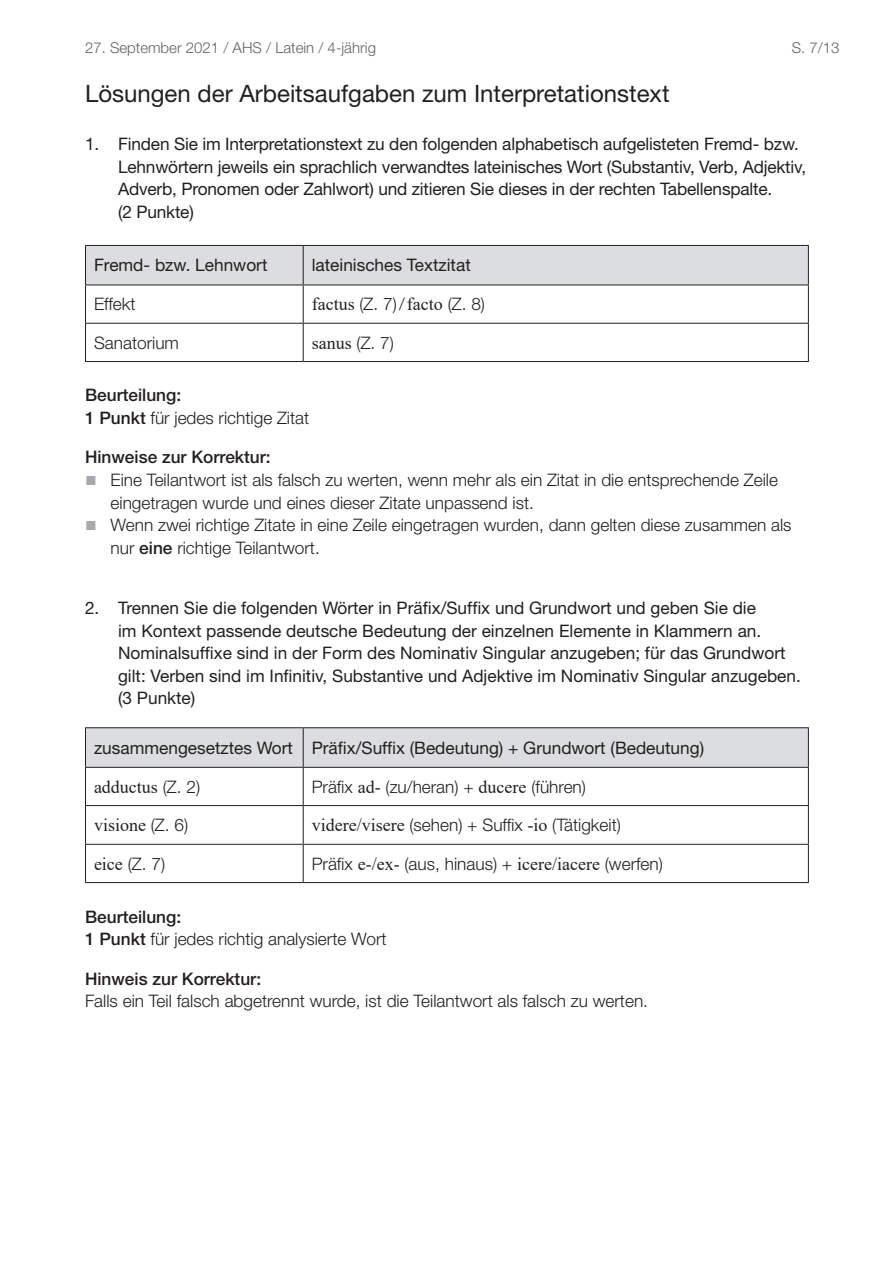
<style>
.page{position:relative;width:893px;height:1263px;background:#fff}
.page>*{position:absolute;margin:0;border:0;box-sizing:border-box;transform-origin:0 0}
.t1{font:24px "Helvetica Neue LT Std";color:#231f20}
.t2{font:18px "Times New Roman";color:#231f20}
.t3{font:17.25px/22.5px "Helvetica Neue LT Pro";color:#231f20}
.t4{font:300 17.25px/22.5px "Helvetica Neue LT Std";color:#231f20}
.t5{font:300 17.25px "Helvetica Neue LT Pro";color:#231f20}
.t6{font:17.25px "Helvetica Neue LT Std";color:#231f20}
.t7{font:500 17.25px "Helvetica Neue LT Std";color:#231f20}
.t8{font:300 15px "Helvetica Neue LT Std";color:#636366}
.s1{font-family:"Helvetica Neue LT Pro";font-weight:300;font-size:17.25px}
.s2{font-weight:500}
.s3{font-family:"Helvetica Neue LT Pro";font-weight:500}
.s4{font-family:"Arial";font-weight:400;font-size:19.5px;color:#a8a9ad}
.s5{font-family:"Helvetica Neue LT Std";font-weight:300;font-size:17.25px}
.s6{font-family:"Times New Roman";font-weight:400;font-size:18px}
</style>
<div class="page">
<div style="left:86px;top:246px;width:722px;height:38px;background:#dcdddf"></div>
<hr style="left:85px;top:245px;width:218px;height:1px;background:#231f20">
<hr style="left:85px;top:246px;width:1px;height:38px;background:#231f20">
<hr style="left:303px;top:245px;width:506px;height:1px;background:#231f20">
<hr style="left:303px;top:246px;width:1px;height:38px;background:#231f20">
<hr style="left:808px;top:246px;width:1px;height:38px;background:#231f20">
<hr style="left:85px;top:284px;width:218px;height:1px;background:#231f20">
<hr style="left:85px;top:285px;width:1px;height:38px;background:#231f20">
<hr style="left:303px;top:284px;width:506px;height:1px;background:#231f20">
<hr style="left:303px;top:285px;width:1px;height:38px;background:#231f20">
<hr style="left:808px;top:285px;width:1px;height:38px;background:#231f20">
<hr style="left:85px;top:323px;width:218px;height:1px;background:#231f20">
<hr style="left:85px;top:324px;width:1px;height:37px;background:#231f20">
<hr style="left:303px;top:323px;width:506px;height:1px;background:#231f20">
<hr style="left:303px;top:324px;width:1px;height:37px;background:#231f20">
<hr style="left:808px;top:324px;width:1px;height:37px;background:#231f20">
<hr style="left:85px;top:361px;width:218px;height:1px;background:#231f20">
<hr style="left:303px;top:361px;width:506px;height:1px;background:#231f20">
<div style="left:86px;top:728px;width:722px;height:39px;background:#dcdddf"></div>
<hr style="left:85px;top:727px;width:218px;height:1px;background:#231f20">
<hr style="left:85px;top:728px;width:1px;height:39px;background:#231f20">
<hr style="left:303px;top:727px;width:506px;height:1px;background:#231f20">
<hr style="left:303px;top:728px;width:1px;height:39px;background:#231f20">
<hr style="left:808px;top:728px;width:1px;height:39px;background:#231f20">
<hr style="left:85px;top:767px;width:218px;height:1px;background:#231f20">
<hr style="left:85px;top:768px;width:1px;height:37px;background:#231f20">
<hr style="left:303px;top:767px;width:506px;height:1px;background:#231f20">
<hr style="left:303px;top:768px;width:1px;height:37px;background:#231f20">
<hr style="left:808px;top:768px;width:1px;height:37px;background:#231f20">
<hr style="left:85px;top:805px;width:218px;height:1px;background:#231f20">
<hr style="left:85px;top:806px;width:1px;height:38px;background:#231f20">
<hr style="left:303px;top:805px;width:506px;height:1px;background:#231f20">
<hr style="left:303px;top:806px;width:1px;height:38px;background:#231f20">
<hr style="left:808px;top:806px;width:1px;height:38px;background:#231f20">
<hr style="left:85px;top:844px;width:218px;height:1px;background:#231f20">
<hr style="left:85px;top:845px;width:1px;height:37px;background:#231f20">
<hr style="left:303px;top:844px;width:506px;height:1px;background:#231f20">
<hr style="left:303px;top:845px;width:1px;height:37px;background:#231f20">
<hr style="left:808px;top:845px;width:1px;height:37px;background:#231f20">
<hr style="left:85px;top:882px;width:218px;height:1px;background:#231f20">
<hr style="left:303px;top:882px;width:506px;height:1px;background:#231f20">
<p class="t8" style="left:85px;top:39px;width:292px">27. September 2021 / AHS / Latein / 4-jährig</p>
<p class="t8" style="left:792px;top:39px;width:49px">S. 7/13</p>
<h1 class="t1" style="left:85px;top:79px;width:586px">Lösungen der Arbeitsaufgaben zum Interpretationstext</h1>
<p class="t3" style="left:118px;top:132px;width:690px;text-indent:-33px">1. Finden Sie im Interpretationstext zu den folgenden alphabetisch aufgelisteten Fremd- bzw.<br>Lehnwörtern jeweils ein sprachlich verwandtes lateinisches Wort (Substantiv, Verb, Adjektiv, Adverb, Pronomen oder Zahlwort) und zitieren Sie dieses in der rechten Tabellenspalte.<br>(2 Punkte)</p>
<p class="t6" style="left:94px;top:255px;width:175px">Fremd- bzw. Lehnwort</p>
<p class="t6" style="left:312px;top:255px;width:161px">lateinisches Textzitat</p>
<p class="t4" style="left:94px;top:292px;width:43px">Effekt</p>
<p class="t2" style="left:312px;top:292px;width:175px">factus <span class="s1">(Z. 7)/</span>facto <span class="s1">(Z. 8)</span></p>
<p class="t4" style="left:94px;top:331px;width:86px">Sanatorium</p>
<p class="t2" style="left:312px;top:330px;width:84px">sanus <span class="s1">(Z. 7)</span></p>
<p class="t4" style="left:85px;top:384px;width:226px"><span class="s2">Beurteilung:<br></span><span class="s3">1 Punkt</span> für jedes richtige Zitat</p>
<p class="t7" style="left:85px;top:447px;width:187px">Hinweise zur Korrektur:</p>
<p class="t4" style="left:111px;top:468px;width:669px;text-indent:-26px"><span class="s4">■</span> Eine Teilantwort ist als falsch zu werten, wenn mehr als ein Zitat in die entsprechende Zeile eingetragen wurde und eines dieser Zitate unpassend ist.</p>
<p class="t4" style="left:111px;top:513px;width:682px;text-indent:-26px"><span class="s4">■</span> Wenn zwei richtige Zitate in eine Zeile eingetragen wurden, dann gelten diese zusammen als nur <span class="s3">eine</span> richtige Teilantwort.</p>
<p class="t3" style="left:118px;top:596px;width:684px;text-indent:-33px">2. Trennen Sie die folgenden Wörter in Präfix/Suffix und Grundwort und geben Sie die<br>im Kontext passende deutsche Bedeutung der einzelnen Elemente in Klammern an.<br>Nominalsuffixe sind in der Form des Nominativ Singular anzugeben; für das Grundwort gilt: Verben sind im Infinitiv, Substantive und Adjektive im Nominativ Singular anzugeben. (3 Punkte)</p>
<p class="t6" style="left:94px;top:737px;width:612px">zusammengesetztes Wort Präfix/Suffix (Bedeutung) + Grundwort (Bedeutung)</p>
<p class="t2" style="left:94px;top:774px;width:108px">adductus <span class="s5">(Z. 2)</span></p>
<p class="t5" style="left:312px;top:776px;width:276px">Präfix <span class="s6">ad-</span> (zu/heran) + <span class="s6">ducere</span> (führen)</p>
<p class="t2" style="left:94px;top:812px;width:96px">visione <span class="s5">(Z. 6)</span></p>
<p class="t5" style="left:312px;top:814px;width:311px"><span class="s6">videre/visere</span> (sehen) + Suffix <span class="s6">-io</span> (Tätigkeit)</p>
<p class="t4" style="left:94px;top:852px;width:73px"><span class="s6">eice</span> (Z. 7)</p>
<p class="t5" style="left:312px;top:853px;width:353px">Präfix <span class="s6">e-/ex-</span> (aus, hinaus) + <span class="s6">icere/iacere</span> (werfen)</p>
<p class="t4" style="left:85px;top:905px;width:303px"><span class="s2">Beurteilung:<br></span><span class="s3">1 Punkt</span> für jedes richtig analysierte Wort</p>
<p class="t7" style="left:85px;top:968px;width:178px">Hinweis zur Korrektur:</p>
<p class="t4" style="left:85px;top:989px;width:565px">Falls ein Teil falsch abgetrennt wurde, ist die Teilantwort als falsch zu werten.</p>
</div>
